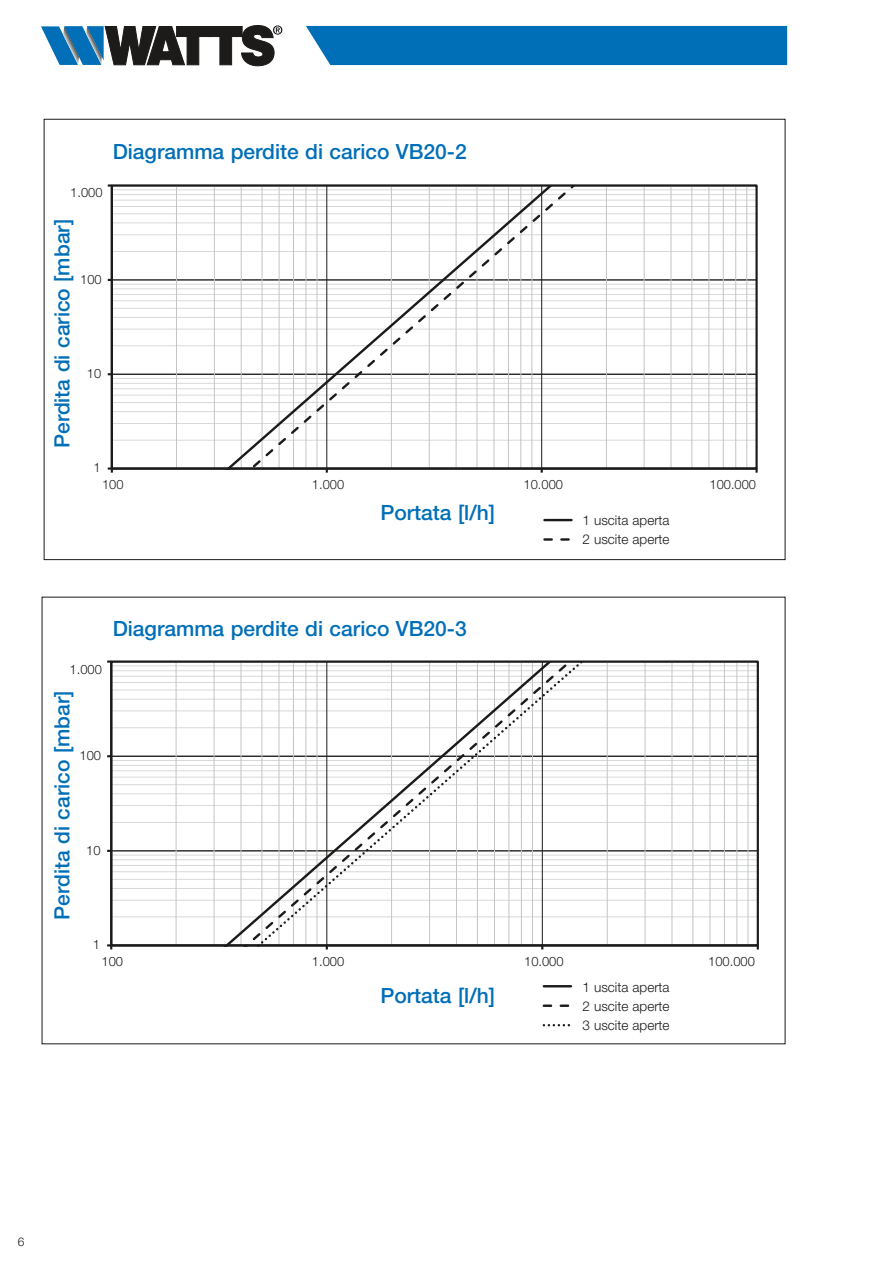
<style>
.page{position:relative;width:893px;height:1263px;background:#fff}
.page>*{position:absolute;margin:0;border:0;box-sizing:border-box;transform-origin:0 0}
.t1{font:500 21px "Helvetica Neue LT Std";color:#006fb8}
.t2{font:300 13.5px/19.4px "Helvetica Neue LT Std";color:#1c1b1a}
.t3{font:300 12.9px "Helvetica Neue LT Std";letter-spacing:.005em;color:#1c1b1a}
.t4{font:300 12px "Helvetica Neue LT Std";color:#1c1b1a}
</style>
<div class="page">
<hr style="left:110px;top:662px;width:2px;height:283px;background:#1c1b1a">
<svg style="left:107px;top:944px;width:5px;height:5px"></svg>
<svg style="left:111px;top:661px;width:647px;height:285px"></svg>
<hr style="left:544px;top:985px;width:27px;height:2px;background:#1c1b1a">
<svg style="left:544px;top:1004px;width:26px;height:3px"></svg>
<svg style="left:544px;top:1024px;width:26px;height:2px"></svg>
<hr style="left:111px;top:186px;width:2px;height:282px;background:#1c1b1a">
<hr style="left:112px;top:467px;width:645px;height:3px;background:#1c1b1a">
<svg style="left:108px;top:467px;width:5px;height:6px"></svg>
<svg style="left:755px;top:468px;width:3px;height:5px"></svg>
<svg style="left:112px;top:185px;width:645px;height:284px"></svg>
<hr style="left:544px;top:519px;width:27px;height:2px;background:#1c1b1a">
<svg style="left:544px;top:538px;width:26px;height:3px"></svg>
<div style="left:306px;top:26px;width:481px;height:39px;background:#006fb8"></div>
<svg style="left:41px;top:25px;width:241px;height:41px"></svg>
<p class="t3" style="left:70px;top:184px;width:34px">1.000</p>
<p class="t1" style="left:50px;top:448px;width:230px;rotate:-90deg">Perdita di carico [mbar]</p>
<p class="t3" style="left:80px;top:271px;width:23px">100</p>
<p class="t3" style="left:87px;top:365px;width:16px">10</p>
<p class="t3" style="left:93px;top:460px;width:9px">1</p>
<p class="t1" style="left:113px;top:139px;width:356px">Diagramma perdite di carico VB20-2</p>
<p class="t3" style="left:102px;top:476px;width:23px">100</p>
<p class="t3" style="left:312px;top:476px;width:34px">1.000</p>
<p class="t3" style="left:524px;top:476px;width:41px">10.000</p>
<p class="t3" style="left:709px;top:476px;width:48px">100.000</p>
<p class="t1" style="left:380px;top:500px;width:116px">Portata [l/h]</p>
<p class="t3" style="left:70px;top:661px;width:34px">1.000</p>
<p class="t1" style="left:50px;top:920px;width:230px;rotate:-90deg">Perdita di carico [mbar]</p>
<p class="t3" style="left:80px;top:747px;width:23px">100</p>
<p class="t3" style="left:86px;top:842px;width:16px">10</p>
<p class="t3" style="left:93px;top:937px;width:9px">1</p>
<p class="t1" style="left:113px;top:616px;width:356px">Diagramma perdite di carico VB20-3</p>
<p class="t2" style="left:583px;top:511px;width:89px">1 uscita aperta<br>2 uscite aperte</p>
<p class="t3" style="left:101px;top:953px;width:23px">100</p>
<p class="t3" style="left:312px;top:953px;width:34px">1.000</p>
<p class="t3" style="left:524px;top:953px;width:41px">10.000</p>
<p class="t3" style="left:708px;top:953px;width:48px">100.000</p>
<p class="t1" style="left:380px;top:983px;width:116px">Portata [l/h]</p>
<p class="t2" style="left:583px;top:977px;width:89px;text-align:justify">1 uscita aperta 2 uscite aperte 3 uscite aperte</p>
<p class="t4" style="left:18px;top:1234px;width:8px">6</p>
</div>
